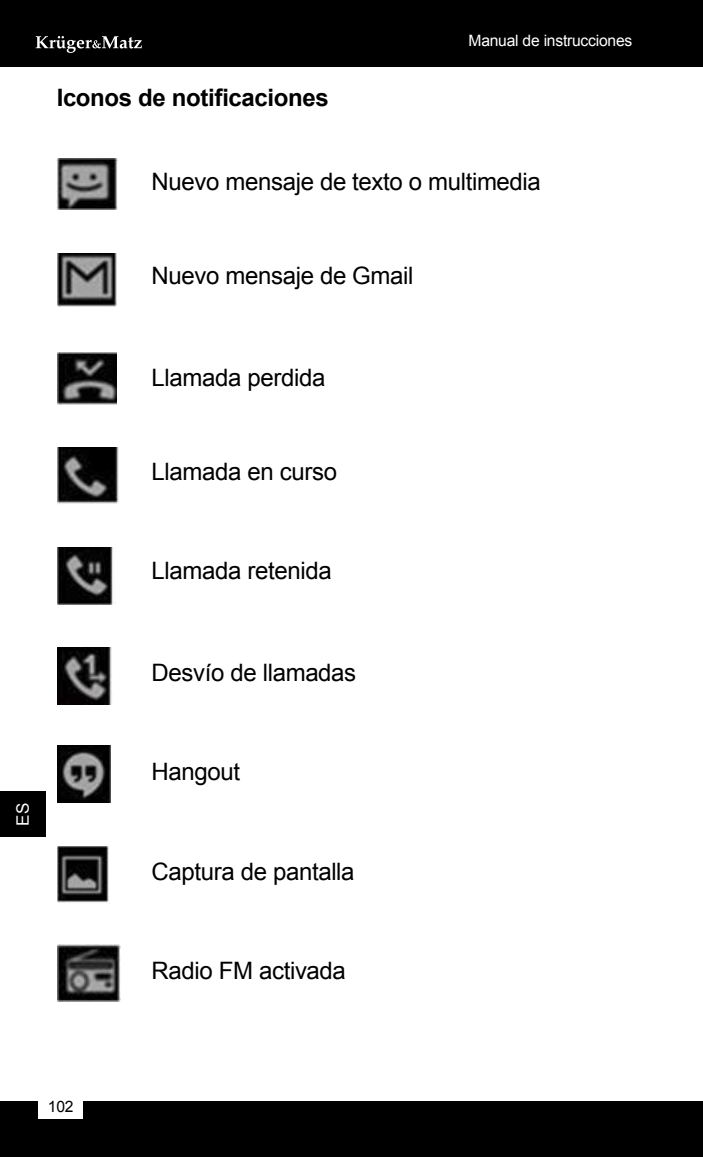
<style>
.page{position:relative;width:703px;height:1157px;background:#fff}
.page>*{position:absolute;margin:0;border:0;box-sizing:border-box;transform-origin:0 0}
.t1{font:24px "Arial";letter-spacing:-.015em;color:#000}
.t2{font:700 24px "Arial";letter-spacing:-.015em;color:#000}
.t3{font:17.2px "Arial";color:#fff}
.t4{font:15.6px "Arial";letter-spacing:-.015em;color:#fff}
.t5{font:15.6px "Arial";color:#000}
</style>
<div class="page">
<div style="left:0;top:0;width:703px;height:67px;background:#000"></div>
<svg style="left:36px;top:36px;width:106px;height:17px"></svg>
<div style="left:0;top:1101px;width:703px;height:56px;background:#000"></div>
<div style="left:39px;top:1095px;width:44px;height:24px;background:#fff"></div>
<div style="left:0;top:791px;width:46px;height:46px;background:#000"></div>
<img style="left:57px;top:158px;width:60px;height:51px">
<img style="left:57px;top:253px;width:60px;height:53px">
<img style="left:57px;top:353px;width:59px;height:51px">
<img style="left:57px;top:448px;width:62px;height:56px">
<img style="left:57px;top:547px;width:57px;height:57px">
<img style="left:57px;top:648px;width:55px;height:56px">
<img style="left:57px;top:746px;width:53px;height:56px">
<img style="left:57px;top:846px;width:52px;height:57px">
<img style="left:57px;top:944px;width:64px;height:57px">
<p class="t2" style="left:57px;top:82px;width:274px">Iconos de notificaciones</p>
<p class="t4" style="left:469px;top:30px;width:165px">Manual de instrucciones</p>
<p class="t1" style="left:152px;top:166px;width:391px">Nuevo mensaje de texto o multimedia</p>
<p class="t1" style="left:152px;top:260px;width:263px">Nuevo mensaje de Gmail</p>
<p class="t1" style="left:152px;top:362px;width:175px">Llamada perdida</p>
<p class="t1" style="left:152px;top:455px;width:187px">Llamada en curso</p>
<p class="t1" style="left:152px;top:555px;width:182px">Llamada retenida</p>
<p class="t3" style="left:11px;top:826px;width:24px;rotate:-90deg">ES</p>
<p class="t1" style="left:152px;top:657px;width:206px">Desvío de llamadas</p>
<p class="t1" style="left:152px;top:756px;width:90px">Hangout</p>
<p class="t1" style="left:152px;top:855px;width:204px">Captura de pantalla</p>
<p class="t1" style="left:152px;top:954px;width:196px">Radio FM activada</p>
<p class="t5" style="left:48px;top:1096px;width:27px">102</p>
</div>
